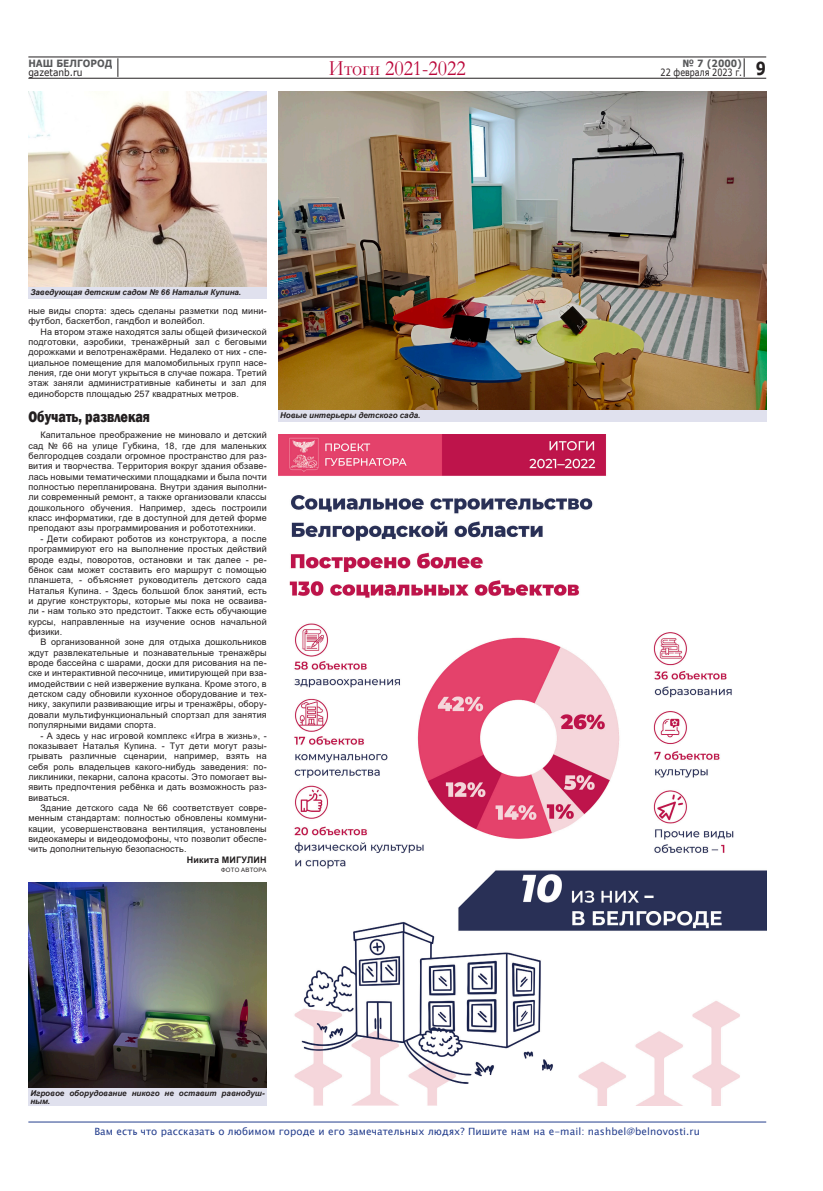
<style>
.page{position:relative;width:823px;height:1191px;background:#fff}
.page>*{position:absolute;margin:0;border:0;box-sizing:border-box;transform-origin:0 0}
.t1{font:22px "Garamond";color:#ba0639;scale:.9 1}
.t2{font:700 18px "Verdana";color:#231f20;scale:.8 1}
.t3{font:800 16px "Franklin Gothic";color:#231f20;scale:.8 1}
.t4{font:10px "Lucida Sans Unicode";letter-spacing:.01em;color:#253f8e}
.t5{font:700 10px "Verdana";color:#57585a;scale:.9 1}
.t6{font:10px "Verdana";color:#231f20;scale:.8 1}
.t7{font:10px "Verdana";color:#231f20;scale:.9 1}
.t8{font:9px/10.3px "Arial";letter-spacing:.015em;color:#231f20;text-align:justify}
.t9{font:700 9px "Arial";letter-spacing:.015em;color:#231f20}
.t10{font:italic 700 8px/8px "Arial";color:#231f20}
.t11{font:6px "Arial";letter-spacing:.035em;color:#231f20}
</style>
<div class="page">
<hr style="left:28px;top:78px;width:737px;height:1px;background:#231f20">
<hr style="left:28px;top:57px;width:737px;height:1px;background:#231f20">
<svg style="left:118px;top:58px;width:1px;height:19px"></svg>
<svg style="left:743px;top:58px;width:1px;height:19px"></svg>
<hr style="left:28px;top:1121px;width:737px;height:1px;background:#253f8e">
<img style="left:278px;top:435px;width:487px;height:671px">
<img style="left:278px;top:91px;width:487px;height:319px">
<img style="left:28px;top:91px;width:238px;height:196px">
<div style="left:28px;top:287px;width:238px;height:12px;background:#e0e1ee"></div>
<div style="left:278px;top:410px;width:487px;height:11px;background:#e0e1ee"></div>
<img style="left:28px;top:882px;width:238px;height:206px">
<div style="left:28px;top:1088px;width:238px;height:18px;background:#e0e1ee"></div>
<p class="t5" style="left:28px;top:56px;width:95px">НАШ БЕЛГОРОД</p>
<p class="t7" style="left:28px;top:65px;width:62px">gazetanb.ru</p>
<h1 class="t1" style="left:329px;top:53px;width:153px">Итоги 2021-2022</h1>
<p class="t10" style="left:30px;top:288px;width:212px">Заведующая детским садом № 66 Наталья Купина.</p>
<p class="t8" style="left:28px;top:305px;width:240px">ные виды спорта: здесь сделаны разметки под мини&shy;футбол, баскетбол, гандбол и волейбол.</p>
<p class="t8" style="left:28px;top:326px;width:240px;text-indent:12px">На втором этаже находятся залы общей физической подготовки, аэробики, тренажёрный зал с беговыми дорожками и велотренажёрами. Недалеко от них - спе&shy;циальное помещение для маломобильных групп насе&shy;ления, где они могут укрыться в случае пожара. Третий этаж заняли административные кабинеты и зал для единоборств площадью 257 квадратных метров.</p>
<h3 class="t3" style="left:28px;top:406px;width:153px">Обучать, развлекая</h3>
<p class="t8" style="left:28px;top:430px;width:240px;text-indent:12px">Капитальное преображение не миновало и детский сад № 66 на улице Губкина, 18, где для маленьких белгородцев создали огромное пространство для раз&shy;вития и творчества. Территория вокруг здания обзаве&shy;лась новыми тематическими площадками и была почти полностью перепланирована. Внутри здания выполни&shy;ли современный ремонт, а также организовали классы дошкольного обучения. Например, здесь построили класс информатики, где в доступной для детей форме преподают азы программирования и робототехники.</p>
<p class="t8" style="left:28px;top:533px;width:240px;text-indent:12px">- Дети собирают роботов из конструктора, а после программируют его на выполнение простых действий вроде езды, поворотов, остановки и так далее - ре&shy;бёнок сам может составить его маршрут с помощью планшета, - объясняет руководитель детского сада Наталья Купина. - Здесь большой блок занятий, есть и другие конструкторы, которые мы пока не осваива&shy;ли - нам только это предстоит. Также есть обучающие курсы, направленные на изучение основ начальной физики.</p>
<p class="t8" style="left:28px;top:637px;width:240px;text-indent:12px">В организованной зоне для отдыха дошкольников ждут развлекательные и познавательные тренажёры вроде бассейна с шарами, доски для рисования на пе&shy;ске и интерактивной песочнице, имитирующей при вза&shy;имодействии с ней извержение вулкана. Кроме этого, в детском саду обновили кухонное оборудование и тех&shy;нику, закупили развивающие игры и тренажёры, обору&shy;довали мультифункциональный спортзал для занятия популярными видами спорта.</p>
<p class="t8" style="left:28px;top:730px;width:240px;text-indent:12px">- А здесь у нас игровой комплекс «Игра в жизнь», - показывает Наталья Купина. - Тут дети могут разы&shy;грывать различные сценарии, например, взять на себя роль владельцев какого-нибудь заведения: по&shy;ликлиники, пекарни, салона красоты. Это помогает вы&shy;явить предпочтения ребёнка и дать возможность раз&shy;виваться.</p>
<p class="t8" style="left:28px;top:802px;width:240px;text-indent:12px">Здание детского сада № 66 соответствует совре&shy;менным стандартам: полностью обновлены коммуни&shy;кации, усовершенствована вентиляция, установлены видеокамеры и видеодомофоны, что позволит обеспе&shy;чить дополнительную безопасность.</p>
<p class="t9" style="left:187px;top:853px;width:81px">Никита МИГУЛИН</p>
<p class="t11" style="left:221px;top:865px;width:47px">ФОТО АВТОРА</p>
<p class="t10" style="left:280px;top:411px;width:142px">Новые интерьеры детского сада.</p>
<p class="t5" style="left:682px;top:56px;width:68px">№ 7 (2000)</p>
<p class="t6" style="left:660px;top:65px;width:103px">22 февраля 2023 г.</p>
<h2 class="t2" style="left:755px;top:55px;width:14px">9</h2>
<p class="t10" style="left:30px;top:1089px;width:236px">Игровое оборудование никого не оставит равнодуш&shy;ным.</p>
<p class="t4" style="left:94px;top:1123px;width:606px">Вам есть что рассказать о любимом городе и его замечательных людях? Пишите нам на е-mail: nashbel@belnovosti.ru</p>
</div>
